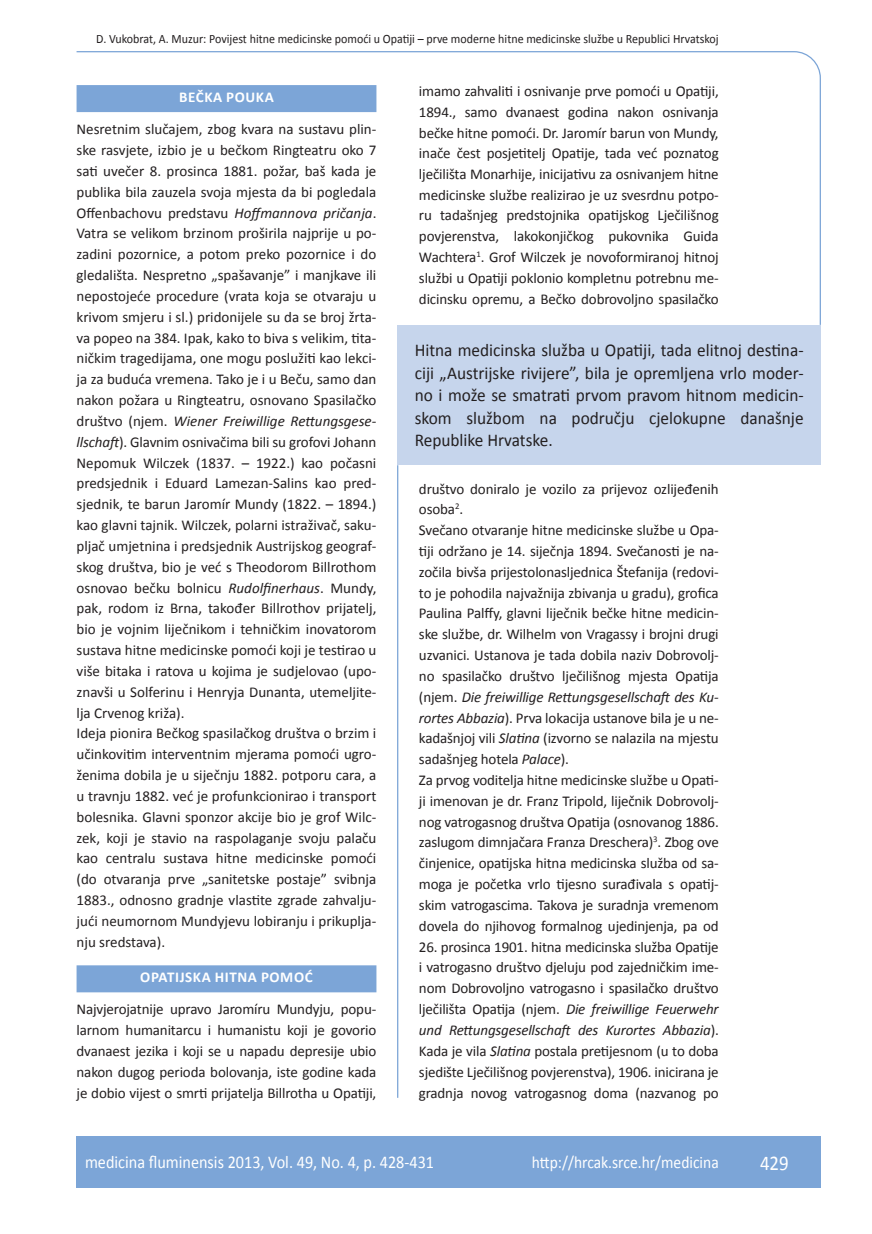
<style>
.page{position:relative;width:872px;height:1234px;background:#fff}
.page>*{position:absolute;margin:0;border:0;box-sizing:border-box;transform-origin:0 0}
.t1{font:21px "Calibri";color:#fff;scale:.9 1}
.t2{font:18px/22.5px "Calibri";color:#231f20;text-align:justify;scale:.96 1}
.t3{font:18px "Calibri";color:#fff;scale:.9 1}
.t4{font:17.25px "Calibri";color:#fff;scale:.9 1}
.t5{font:15px/20.9px "Calibri";letter-spacing:-.01em;color:#231f20;text-align:justify}
.t6{font:700 15px "Calibri";letter-spacing:.04em;color:#fff}
.t7{font:12.75px "Calibri";color:#231f20;scale:.94 1}
.s1{font-style:italic}
</style>
<div class="page">
<svg style="left:76px;top:51px;width:745px;height:275px"></svg>
<hr style="left:397px;top:465px;width:1px;height:632px;background:#7ca5d7">
<div style="left:77px;top:1135px;width:744px;height:51px;background:#7ca5d7"></div>
<div style="left:77px;top:85px;width:299px;height:27px;background:#7ca5d7"></div>
<div style="left:77px;top:965px;width:299px;height:27px;background:#7ca5d7"></div>
<div style="left:398px;top:325px;width:422px;height:140px;background:#c6d5ec"></div>
<p class="t7" style="left:96px;top:30px;width:663px">D. Vukobrat, A. Muzur: Povijest hitne medicinske pomoći u Opatiji – prve moderne hitne medicinske službe u Republici Hrvatskoj</p>
<p class="t6" style="left:179px;top:88px;width:96px">BEČKA POUKA</p>
<p class="t5" style="left:77px;top:118px;width:301px;text-align:left">Nesretnim slučajem, zbog kvara na sustavu plin&shy;ske rasvjete, izbio je u bečkom Ringteatru oko 7 sati uvečer 8. prosinca 1881. požar, baš kada je publika bila zauzela svoja mjesta da bi pogledala Offenbachovu predstavu <span class="s1">Hoffmannova pričanja</span>.<br>Vatra se velikom brzinom proširila najprije u po&shy;zadini pozornice, a potom preko pozornice i do gledališta. Nespretno „spašavanje” i manjkave ili nepostojeće procedure (vrata koja se otvaraju u krivom smjeru i sl.) pridonijele su da se broj žrta&shy;va popeo na 384. Ipak, kako to biva s velikim, tita&shy;ničkim tragedijama, one mogu poslužiti kao lekci&shy;ja za buduća vremena. Tako je i u Beču, samo dan nakon požara u Ringteatru, osnovano Spasilačko društvo (njem. <span class="s1">Wiener Freiwillige Rettungsgese&shy;llschaft</span>). Glavnim osnivačima bili su grofovi Johann Nepomuk Wilczek (1837. – 1922.) kao počasni predsjednik i Eduard Lamezan-Salins kao pred&shy;sjednik, te barun Jaromír Mundy (1822. – 1894.) kao glavni tajnik. Wilczek, polarni istraživač, saku&shy;pljač umjetnina i predsjednik Austrijskog geograf&shy;skog društva, bio je već s Theodorom Billrothom osnovao bečku bolnicu <span class="s1">Rudolfinerhaus</span>. Mundy, pak, rodom iz Brna, također Billrothov prijatelj, bio je vojnim liječnikom i tehničkim inovatorom sustava hitne medicinske pomoći koji je testirao u više bitaka i ratova u kojima je sudjelovao (upo&shy;znavši u Solferinu i Henryja Dunanta, utemeljite&shy;lja Crvenog križa).<br>Ideja pionira Bečkog spasilačkog društva o brzim i učinkovitim interventnim mjerama pomoći ugro&shy;ženima dobila je u siječnju 1882. potporu cara, a u travnju 1882. već je profunkcionirao i transport bolesnika. Glavni sponzor akcije bio je grof Wilc&shy;zek, koji je stavio na raspolaganje svoju palaču kao centralu sustava hitne medicinske pomoći (do otvaranja prve „sanitetske postaje” svibnja 1883., odnosno gradnje vlastite zgrade zahvalju&shy;jući neumornom Mundyjevu lobiranju i prikuplja&shy;nju sredstava).</p>
<p class="t6" style="left:140px;top:967px;width:174px">OPATIJSKA HITNA POMOĆ</p>
<p class="t5" style="left:77px;top:997px;width:301px">Najvjerojatnije upravo Jaromíru Mundyju, popu&shy;larnom humanitarcu i humanistu koji je govorio dvanaest jezika i koji se u napadu depresije ubio nakon dugog perioda bolovanja, iste godine kada je dobio vijest o smrti prijatelja Billrotha u Opatiji,</p>
<p class="t5" style="left:419px;top:80px;width:301px">imamo zahvaliti i osnivanje prve pomoći u Opatiji, 1894., samo dvanaest godina nakon osnivanja bečke hitne pomoći. Dr. Jaromír barun von Mundy, inače čest posjetitelj Opatije, tada već poznatog lječilišta Monarhije, inicijativu za osnivanjem hitne medicinske službe realizirao je uz svesrdnu potpo&shy;ru tadašnjeg predstojnika opatijskog Lječilišnog povjerenstva, lakokonjičkog pukovnika Guida Wachtera<sup>1</sup>. Grof Wilczek je novoformiranoj hitnoj službi u Opatiji poklonio kompletnu potrebnu me&shy;dicinsku opremu, a Bečko dobrovoljno spasilačko</p>
<p class="t2" style="left:415px;top:338px;width:407px">Hitna medicinska služba u Opatiji, tada elitnoj destina&shy;ciji „Austrijske rivijere”, bila je opremljena vrlo moder&shy;no i može se smatrati prvom pravom hitnom medicin&shy;skom službom na području cjelokupne današnje Republike Hrvatske.</p>
<p class="t5" style="left:419px;top:477px;width:301px;text-align:left">društvo doniralo je vozilo za prijevoz ozlijeđenih osoba<sup>2</sup>.<br>Svečano otvaranje hitne medicinske službe u Opa&shy;tiji održano je 14. siječnja 1894. Svečanosti je na&shy;zočila bivša prijestolonasljednica Štefanija (redovi&shy;to je pohodila najvažnija zbivanja u gradu), grofica Paulina Palffy, glavni liječnik bečke hitne medicin&shy;ske službe, dr. Wilhelm von Vragassy i brojni drugi uzvanici. Ustanova je tada dobila naziv Dobrovolj&shy;no spasilačko društvo lječilišnog mjesta Opatija (njem. <span class="s1">Die freiwillige Rettungsgesellschaft des Ku&shy;rortes Abbazia</span>). Prva lokacija ustanove bila je u ne&shy;kadašnjoj vili <span class="s1">Slatina</span> (izvorno se nalazila na mjestu sadašnjeg hotela <span class="s1">Palace</span>).<br>Za prvog voditelja hitne medicinske službe u Opati&shy;ji imenovan je dr. Franz Tripold, liječnik Dobrovolj&shy;nog vatrogasnog društva Opatija (osnovanog 1886. zaslugom dimnjačara Franza Dreschera)<sup>3</sup>. Zbog ove činjenice, opatijska hitna medicinska služba od sa&shy;moga je početka vrlo tijesno surađivala s opatij&shy;skim vatrogascima. Takova je suradnja vremenom dovela do njihovog formalnog ujedinjenja, pa od</p>
<p class="t5" style="left:419px;top:935px;width:301px">26. prosinca 1901. hitna medicinska služba Opatije i vatrogasno društvo djeluju pod zajedničkim ime&shy;nom Dobrovoljno vatrogasno i spasilačko društvo lječilišta Opatija (njem. <span class="s1">Die freiwillige Feuerwehr und Rettungsgesellschaft des Kurortes Abbazia</span>).<br>Kada je vila <span class="s1">Slatina</span> postala pretijesnom (u to doba sjedište Lječilišnog povjerenstva), 1906. inicirana je gradnja novog vatrogasnog doma (nazvanog po</p>
<p class="t3" style="left:85px;top:1150px;width:389px">medicina fluminensis 2013, Vol. 49, No. 4, p. 428-431</p>
<p class="t4" style="left:532px;top:1151px;width:209px">http://hrcak.srce.hr/medicina</p>
<h1 class="t1" style="left:760px;top:1149px;width:33px">429</h1>
</div>
